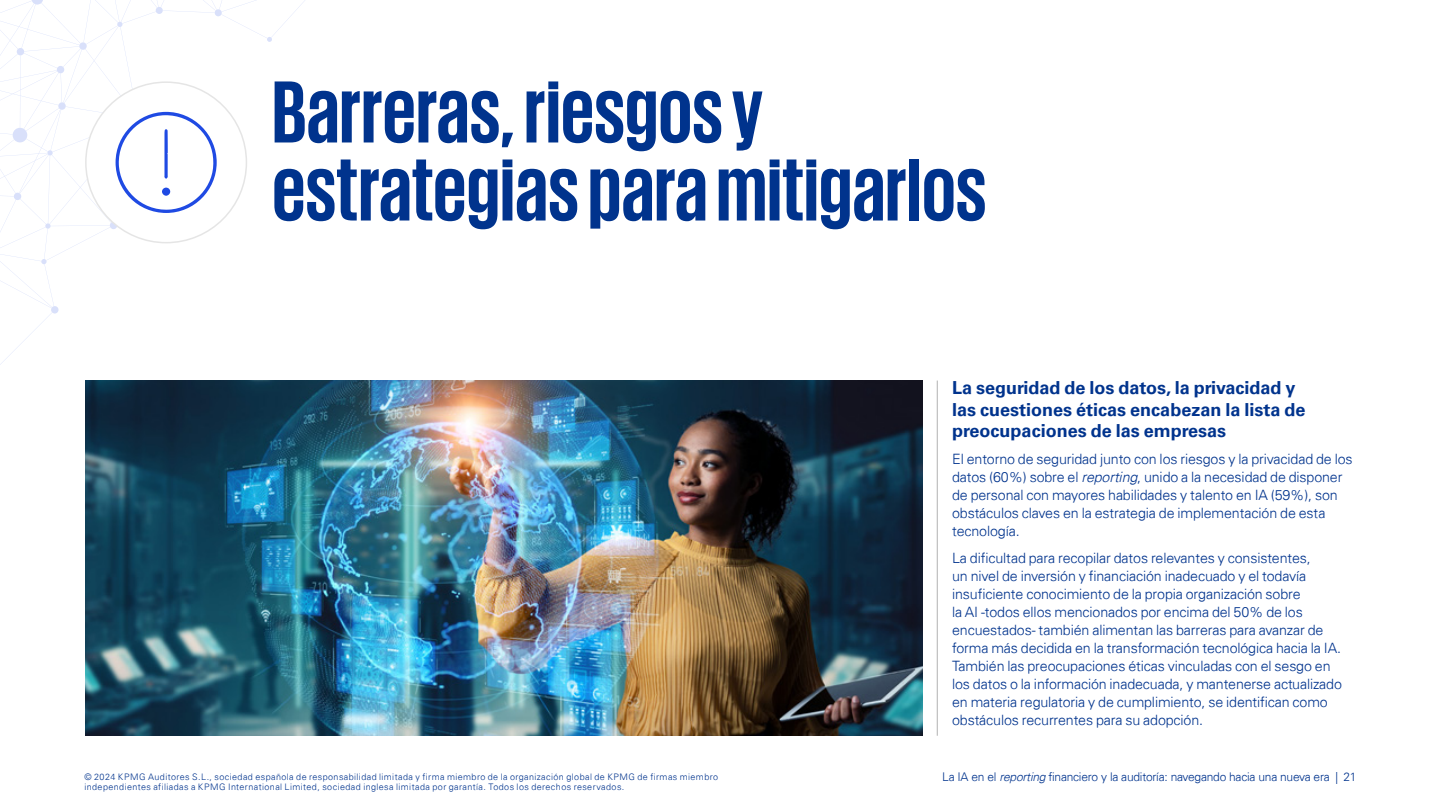
<style>
.page{position:relative;width:1441px;height:810px;background:#fff}
.page>*{position:absolute;margin:0;border:0;box-sizing:border-box;transform-origin:0 0}
.t1{font:700 90px/78px "KPMG";color:#00338d}
.t2{font:700 18px/21.6px "Univers 65";color:#00338d}
.t3{font:300 14.25px/18px "Univers 45";letter-spacing:-.01em;color:#00338d}
.t4{font:300 12px "Univers 45";letter-spacing:-.02em;color:#00338d}
.t5{font:300 9px "Univers 45";letter-spacing:.045em;color:#00338d}
.s1{font-style:italic}
</style>
<div class="page">
<hr style="left:936px;top:381px;width:1px;height:355px;background:#b2b2b2">
<svg style="left:0;top:8px;width:145px;height:357px"></svg>
<svg style="left:51px;top:306px;width:8px;height:8px"></svg>
<svg style="left:45px;top:223px;width:6px;height:6px"></svg>
<svg style="left:41px;top:259px;width:6px;height:5px"></svg>
<svg style="left:110px;top:222px;width:7px;height:7px"></svg>
<div style="left:86px;top:82px;width:160px;height:161px;background:#fff;border-radius:50%"></div>
<img style="left:85px;top:381px;width:837px;height:355px">
<svg style="left:13px;top:0;width:292px;height:216px"></svg>
<div style="left:161px;top:186px;width:10px;height:11px;background:#1f4ae3;border-radius:50%"></div>
<div style="left:160px;top:185px;width:12px;height:13px;border:2px solid #fff;border-radius:50%"></div>
<h1 class="t1" style="left:272px;top:70px;width:716px">Barreras, riesgos y estrategias para mitigarlos</h1>
<p class="t2" style="left:952px;top:377px;width:355px">La seguridad de los datos, la privacidad y las cuestiones éticas encabezan la lista de preocupaciones de las empresas</p>
<p class="t3" style="left:952px;top:450px;width:402px">El entorno de seguridad junto con los riesgos y la privacidad de los datos (60%) sobre el <span class="s1">reporting</span>, unido a la necesidad de disponer de personal con mayores habilidades y talento en IA (59%), son obstáculos claves en la estrategia de implementación de esta tecnología.</p>
<p class="t3" style="left:952px;top:549px;width:391px">La dificultad para recopilar datos relevantes y consistentes,<br>un nivel de inversión y financiación inadecuado y el todavía insuficiente conocimiento de la propia organización sobre<br>la AI -todos ellos mencionados por encima del 50% de los encuestados- también alimentan las barreras para avanzar de forma más decidida en la transformación tecnológica hacia la IA.<br>También las preocupaciones éticas vinculadas con el sesgo en los datos o la información inadecuada, y mantenerse actualizado en materia regulatoria y de cumplimiento, se identifican como obstáculos recurrentes para su adopción.</p>
<p class="t5" style="left:84px;top:771px;width:635px">© 2024 KPMG Auditores S.L., sociedad española de responsabilidad limitada y firma miembro de la organización global de KPMG de firmas miembro</p>
<p class="t4" style="left:942px;top:770px;width:416px">La IA en el <span class="s1">reporting</span> financiero y la auditoría: navegando hacia una nueva era | 21</p>
<p class="t5" style="left:84px;top:782px;width:541px">independientes afiliadas a KPMG International Limited, sociedad inglesa limitada por garantía. Todos los derechos reservados.</p>
</div>
